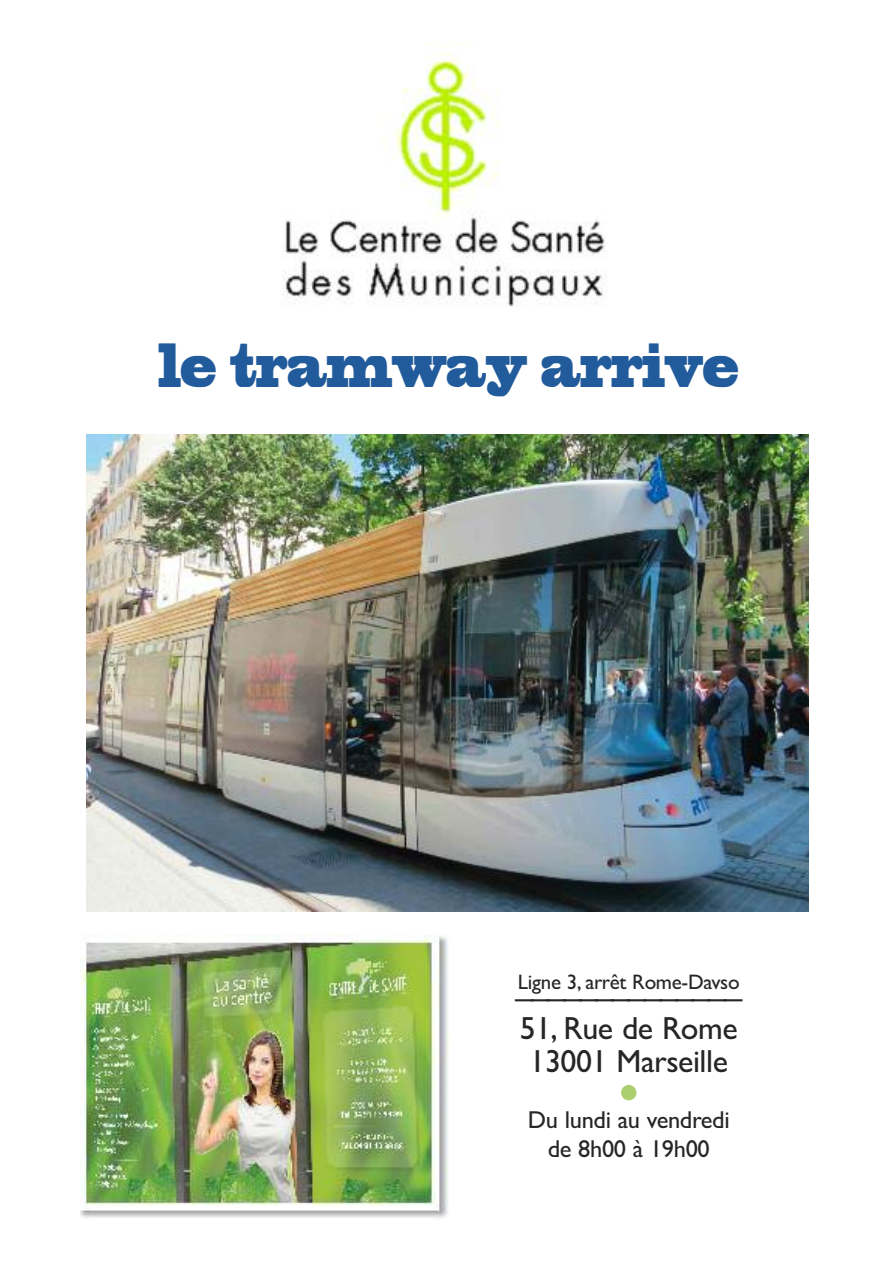
<style>
.page{position:relative;width:893px;height:1263px;background:#fff}
.page>*{position:absolute;margin:0;border:0;box-sizing:border-box;transform-origin:0 0}
.t1{font:58.05px "Blackoak Std";letter-spacing:-.045em;color:#225b9c;scale:.48 1}
.t2{font:31.95px/32.7px "Gill Sans";letter-spacing:-.015em;color:#272627;text-align:center}
.t3{font:24.45px/28.2px "Gill Sans";letter-spacing:-.015em;color:#272627;text-align:center}
.t4{font:21.3px "Zapf Dingbats";color:#acce6f}
.t5{font:21px "Gill Sans";color:#272627}
.s1{font-size:31.95px}
</style>
<div class="page">
<img style="left:282px;top:43px;width:324px;height:264px">
<img style="left:81px;top:934px;width:368px;height:284px">
<img style="left:86px;top:435px;width:723px;height:476px">
<h1 class="t1" style="left:158px;top:343px;width:1213px">le tramway arrive</h1>
<p class="t5" style="left:515px;top:969px;width:228px"><span class="s1">_</span>L i <span class="s1">_</span>g n<span class="s1">_</span>e <span class="s1">_</span>3 , <span class="s1">_</span>a r<span class="s1">_</span>r ê<span class="s1">_</span>t <span class="s1">_</span>R <span class="s1">_</span>o m<span class="s1">_</span>e<span class="s1">_</span>- D<span class="s1">_</span>a<span class="s1">_</span>v s<span class="s1">_</span>o</p>
<h2 class="t2" style="left:520px;top:1012px;width:219px">51, Rue de Rome<br>13001 Marseille</h2>
<p class="t4" style="left:620px;top:1080px;width:18px">●</p>
<p class="t3" style="left:528px;top:1106px;width:203px">Du lundi au vendredi de 8h00 à 19h00</p>
</div>
